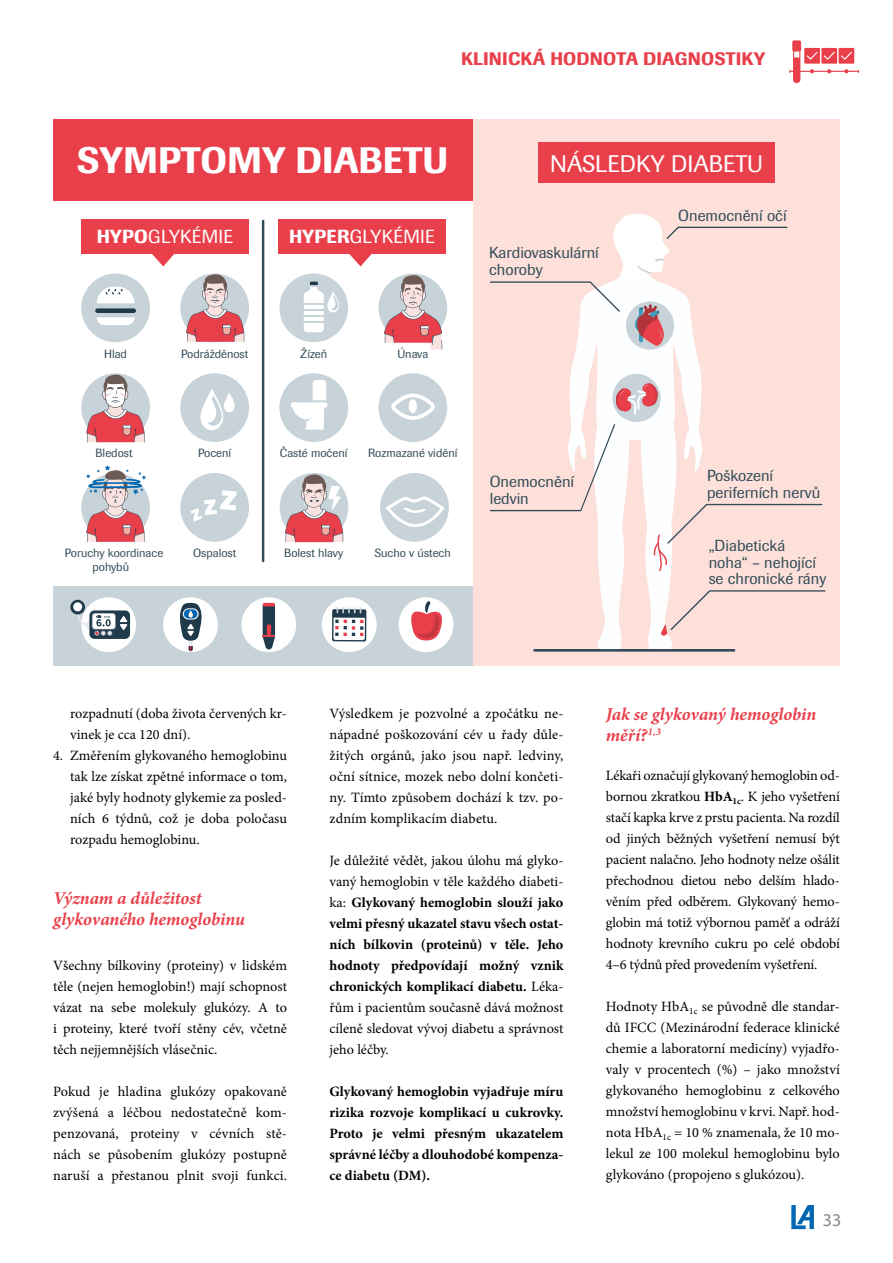
<style>
.page{position:relative;width:893px;height:1263px;background:#fff}
.page>*{position:absolute;margin:0;border:0;box-sizing:border-box;transform-origin:0 0}
.t1{font:500 36.45px "Imago";color:#fff}
.t2{font:23.7px "Imago";color:#fff}
.t3{font:18.75px "Imago";letter-spacing:.015em;color:#fff}
.t4{font:italic 700 18px/21px "Minion Pro";letter-spacing:-.005em;color:#e83f4b}
.t5{font:500 18px "Imago";letter-spacing:.01em;color:#e83f4b}
.t6{font:18px "Myriad Pro";color:#878787}
.t7{font:15.75px/16.8px "Imago";color:#334b58}
.t8{font:14.25px/21px "Minion Pro";color:#000;text-align:justify}
.t9{font:700 14.25px/21px "Minion Pro";color:#000;text-align:justify}
.t10{font:11.85px/14.2px "Imago";color:#334b58;text-align:center}
.s1{font-weight:500}
.s2{font-weight:700}
</style>
<div class="page">
<svg style="left:791px;top:1205px;width:23px;height:24px"></svg>
<svg style="left:789px;top:40px;width:70px;height:43px"></svg>
<div style="left:53px;top:119px;width:420px;height:82px;background:#e83f4b"></div>
<div style="left:473px;top:119px;width:367px;height:546px;background:#fce0d9"></div>
<div style="left:81px;top:220px;width:168px;height:34px;background:#e83f4b"></div>
<div style="left:81px;top:273px;width:69px;height:69px;background:#c7d2d9;border-radius:50%"></div>
<div style="left:180px;top:273px;width:69px;height:69px;background:#c7d2d9;border-radius:50%"></div>
<div style="left:279px;top:273px;width:69px;height:69px;background:#c7d2d9;border-radius:50%"></div>
<div style="left:81px;top:373px;width:69px;height:69px;background:#c7d2d9;border-radius:50%"></div>
<div style="left:180px;top:373px;width:69px;height:69px;background:#c7d2d9;border-radius:50%"></div>
<div style="left:279px;top:373px;width:69px;height:69px;background:#c7d2d9;border-radius:50%"></div>
<svg style="left:152px;top:254px;width:22px;height:12px"></svg>
<div style="left:279px;top:220px;width:167px;height:34px;background:#e83f4b"></div>
<svg style="left:349px;top:254px;width:23px;height:12px"></svg>
<div style="left:378px;top:373px;width:69px;height:69px;background:#c7d2d9;border-radius:50%"></div>
<div style="left:380px;top:473px;width:69px;height:69px;background:#c7d2d9;border-radius:50%"></div>
<div style="left:81px;top:473px;width:69px;height:69px;background:#c7d2d9;border-radius:50%"></div>
<div style="left:180px;top:473px;width:69px;height:69px;background:#c7d2d9;border-radius:50%"></div>
<hr style="left:533px;top:649px;width:202px;height:3px;background:#334b58">
<div style="left:290px;top:402px;width:37px;height:6px;background:#fff;border-radius:3px"></div>
<hr style="left:262px;top:220px;width:2px;height:342px;background:#334b58">
<svg style="left:293px;top:380px;width:33px;height:50px"></svg>
<svg style="left:200px;top:389px;width:35px;height:41px"></svg>
<div style="left:538px;top:142px;width:237px;height:41px;background:#e83f4b"></div>
<svg style="left:391px;top:393px;width:44px;height:27px"></svg>
<div style="left:409px;top:399px;width:8px;height:14px;background:#fff;border-radius:50%"></div>
<svg style="left:304px;top:282px;width:35px;height:50px"></svg>
<svg style="left:378px;top:273px;width:69px;height:77px"></svg>
<svg style="left:385px;top:496px;width:59px;height:34px"></svg>
<svg style="left:97px;top:317px;width:38px;height:8px"></svg>
<div style="left:95px;top:308px;width:41px;height:5px;background:#1f3a4a;border-radius:2px"></div>
<svg style="left:97px;top:287px;width:37px;height:16px"></svg>
<svg style="left:280px;top:473px;width:68px;height:69px"></svg>
<svg style="left:186px;top:274px;width:59px;height:68px"></svg>
<svg style="left:191px;top:490px;width:46px;height:31px"></svg>
<svg style="left:86px;top:374px;width:59px;height:68px"></svg>
<svg style="left:86px;top:465px;width:60px;height:77px"></svg>
<div style="left:53px;top:586px;width:420px;height:79px;background:#c7d2d9"></div>
<div style="left:81px;top:597px;width:55px;height:55px;background:#fff;border-radius:50%"></div>
<div style="left:163px;top:597px;width:55px;height:55px;background:#fff;border-radius:50%"></div>
<div style="left:241px;top:597px;width:55px;height:55px;background:#fff;border-radius:50%"></div>
<div style="left:322px;top:597px;width:55px;height:55px;background:#fff;border-radius:50%"></div>
<div style="left:399px;top:597px;width:54px;height:55px;background:#fff;border-radius:50%"></div>
<svg style="left:332px;top:607px;width:34px;height:34px"></svg>
<div style="left:89px;top:610px;width:41px;height:29px;background:#1f3a4a;border-radius:5px"></div>
<div style="left:92px;top:613px;width:24px;height:16px;background:#aab3be;border-radius:3px"></div>
<div style="left:93px;top:614px;width:22px;height:15px;background:#fff;border-radius:3px"></div>
<svg style="left:120px;top:616px;width:8px;height:14px"></svg>
<svg style="left:75px;top:607px;width:37px;height:29px"></svg>
<svg style="left:178px;top:603px;width:25px;height:48px"></svg>
<div style="left:263px;top:604px;width:12px;height:34px;background:#1f3a4a;border-radius:2px"></div>
<svg style="left:263px;top:635px;width:12px;height:14px"></svg>
<svg style="left:263px;top:603px;width:12px;height:3px"></svg>
<hr style="left:267px;top:624px;width:4px;height:12px;background:#e83f4b;border-radius:2px">
<svg style="left:70px;top:600px;width:15px;height:14px"></svg>
<div style="left:73px;top:602px;width:9px;height:9px;background:#fff;border-radius:50%"></div>
<svg style="left:410px;top:600px;width:34px;height:40px"></svg>
<svg style="left:490px;top:213px;width:335px;height:436px"></svg>
<p class="t5" style="left:461px;top:47px;width:306px">KLINICKÁ HODNOTA DIAGNOSTIKY</p>
<h1 class="t1" style="left:77px;top:136px;width:373px">SYMPTOMY DIABETU</h1>
<h2 class="t2" style="left:550px;top:149px;width:214px">NÁSLEDKY DIABETU</h2>
<h3 class="t3" style="left:96px;top:225px;width:139px"><span class="s1">HYPO</span>GLYKÉMIE</h3>
<h3 class="t3" style="left:289px;top:225px;width:148px"><span class="s1">HYPER</span>GLYKÉMIE</h3>
<p class="t10" style="left:104px;top:347px;width:24px">Hlad</p>
<p class="t10" style="left:181px;top:347px;width:69px">Podrážděnost</p>
<p class="t10" style="left:300px;top:347px;width:29px">Žízeň</p>
<p class="t10" style="left:397px;top:347px;width:32px">Únava</p>
<p class="t7" style="left:489px;top:244px;width:111px">Kardiovaskulární choroby</p>
<p class="t10" style="left:95px;top:445px;width:39px">Bledost</p>
<p class="t10" style="left:198px;top:445px;width:35px">Pocení</p>
<p class="t10" style="left:280px;top:445px;width:69px">Časté močení</p>
<p class="t10" style="left:368px;top:445px;width:91px">Rozmazané vidění</p>
<p class="t10" style="left:65px;top:546px;width:100px">Poruchy koordinace pohybů</p>
<p class="t10" style="left:193px;top:546px;width:45px">Ospalost</p>
<p class="t10" style="left:284px;top:546px;width:61px">Bolest hlavy</p>
<p class="t10" style="left:375px;top:546px;width:78px">Sucho v ústech</p>
<p class="t7" style="left:490px;top:473px;width:86px">Onemocnění ledvin</p>
<p class="t7" style="left:678px;top:206px;width:110px">Onemocnění očí</p>
<p class="t7" style="left:707px;top:467px;width:115px">Poškození periferních nervů</p>
<p class="t7" style="left:709px;top:537px;width:119px">„Diabetická noha“ – nehojící se chronické rány</p>
<p class="t8" style="left:70px;top:702px;width:218px">rozpadnutí (doba života červených kr&shy;vinek je cca 120 dní).</p>
<p class="t8" style="left:70px;top:744px;width:218px;text-indent:-17px">4. Změřením glykovaného hemoglobinu tak lze získat zpětné informace o tom, jaké byly hodnoty glykemie za posled&shy;ních 6 týdnů, což je doba poločasu rozpadu hemoglobinu.</p>
<p class="t4" style="left:53px;top:887px;width:193px">Význam a důležitost glykovaného hemoglobinu</p>
<p class="t8" style="left:53px;top:954px;width:235px">Všechny bílkoviny (proteiny) v lidském těle (nejen hemoglobin!) mají schopnost vázat na sebe molekuly glukózy. A to i proteiny, které tvoří stěny cév, včetně těch nejjemnějších vlásečnic.</p>
<p class="t8" style="left:53px;top:1080px;width:235px">Pokud je hladina glukózy opakovaně zvýšená a léčbou nedostatečně kom&shy;penzovaná, proteiny v cévních stě&shy;nách se působením glukózy postupně naruší a přestanou plnit svoji funkci.</p>
<p class="t8" style="left:330px;top:702px;width:235px">Výsledkem je pozvolné a zpočátku ne&shy;nápadné poškozování cév u řady důle&shy;žitých orgánů, jako jsou např. ledviny, oční sítnice, mozek nebo dolní končeti&shy;ny. Tímto způsobem dochází k tzv. po&shy;zdním komplikacím diabetu.</p>
<p class="t8" style="left:330px;top:849px;width:235px">Je důležité vědět, jakou úlohu má glyko&shy;vaný hemoglobin v těle každého diabeti&shy;ka: <span class="s2">Glykovaný hemoglobin slouží jako velmi přesný ukazatel stavu všech ostat&shy;ních bílkovin (proteinů) v těle. Jeho hodnoty předpovídají možný vznik chronických komplikací diabetu.</span> Léka&shy;řům i pacientům současně dává možnost cíleně sledovat vývoj diabetu a správnost jeho léčby.</p>
<p class="t9" style="left:330px;top:1080px;width:235px">Glykovaný hemoglobin vyjadřuje míru rizika rozvoje komplikací u cukrovky.<br>Proto je velmi přesným ukazatelem správné léčby a dlouhodobé kompenza&shy;ce diabetu (DM).</p>
<p class="t4" style="left:606px;top:704px;width:212px">Jak se glykovaný hemoglobin měří?<sup>1,3</sup></p>
<p class="t8" style="left:606px;top:765px;width:235px">Lékaři označují glykovaný hemoglobin od&shy;bornou zkratkou <span class="s2">HbA</span><sub>1c</sub>. K jeho vyšetření stačí kapka krve z prstu pacienta. Na rozdíl od jiných běžných vyšetření nemusí být pacient nalačno. Jeho hodnoty nelze ošálit přechodnou dietou nebo delším hlado&shy;věním před odběrem. Glykovaný hemo&shy;globin má totiž výbornou paměť a odráží hodnoty krevního cukru po celé období 4–6 týdnů před provedením vyšetření.</p>
<p class="t8" style="left:606px;top:996px;width:235px">Hodnoty HbA<sub>1c</sub> se původně dle standar&shy;dů IFCC (Mezinárodní federace klinické chemie a laboratorní medicíny) vyjadřo&shy;valy v procentech (%) – jako množství glykovaného hemoglobinu z celkového množství hemoglobinu v krvi. Např. hod&shy;nota HbA<sub>1c</sub> = 10 % znamenala, že 10 mo&shy;lekul ze 100 molekul hemoglobinu bylo glykováno (propojeno s glukózou).</p>
<p class="t6" style="left:823px;top:1209px;width:20px">33</p>
</div>
